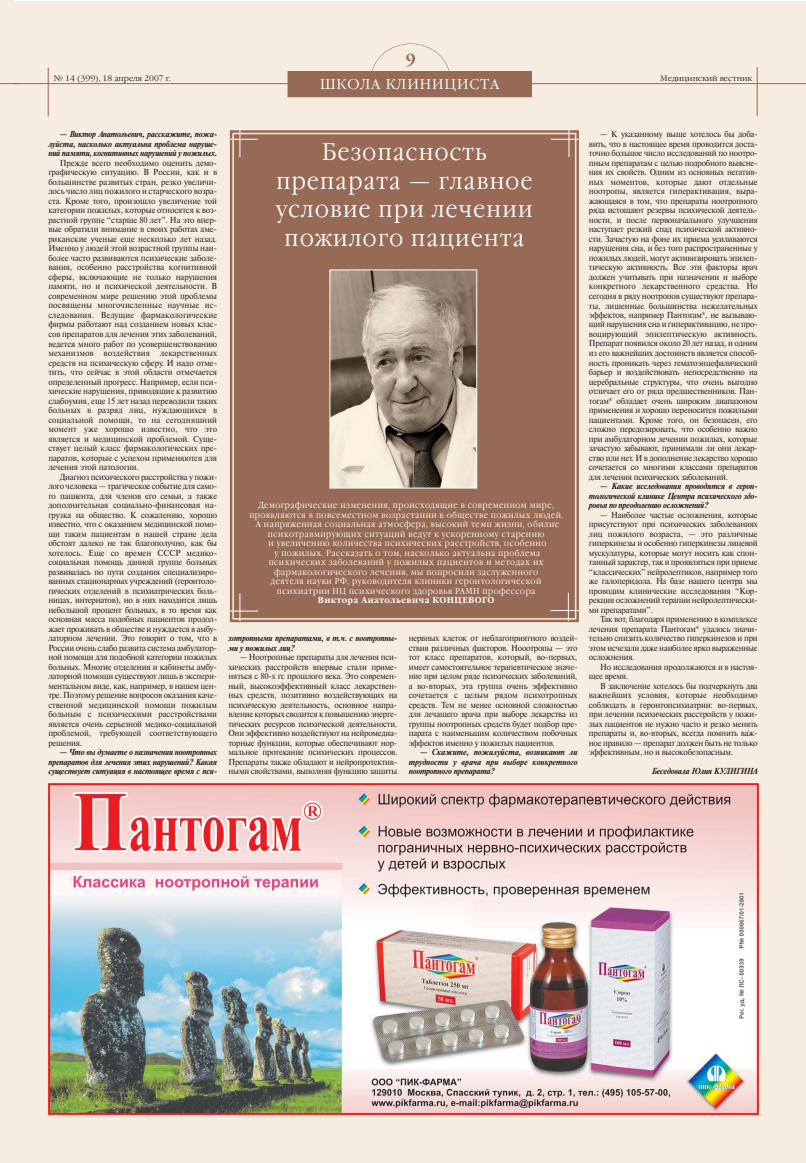
<style>
.page{position:relative;width:806px;height:1163px;background:#fff}
.page>*{position:absolute;margin:0;border:0;box-sizing:border-box;transform-origin:0 0}
.t1{font:300 24px/28.5px "Garamond C";letter-spacing:.06em;color:#fff;text-align:center;scale:.9 1}
.t2{font:700 16px "Garamond C";color:#966a54}
.t3{font:300 14px "Garamond C";letter-spacing:.06em;color:#fff}
.t4{font:8.7px/9.5px "Newton C";letter-spacing:-.025em;color:#231f20;text-align:justify;scale:.95 1}
.t5{font:300 8.7px/9.5px "Garamond C";letter-spacing:.06em;color:#fff;text-align:center;scale:.9 1}
.t6{font:italic 700 8.7px/9.5px "Newton C";letter-spacing:-.025em;color:#231f20;text-align:justify;scale:.95 1}
.t7{font:700 8.7px "Garamond C";letter-spacing:.06em;color:#fff;scale:.9 1}
.t8{font:300 8px "Garamond C";color:#231f20}
</style>
<div class="page">
<div style="left:14px;top:1px;width:791px;height:1161px;background:#f7ece0"></div>
<div style="left:0;top:0;width:14px;height:1162px;background:#f7ece0"></div>
<svg style="left:0;top:83px;width:14px;height:1px"></svg>
<hr style="left:756px;top:67px;width:1px;height:49px;background:#966a54">
<hr style="left:14px;top:83px;width:791px;height:1px;background:#966a54">
<div style="left:288px;top:72px;width:243px;height:25px;background:#966a54"></div>
<div style="left:287px;top:71px;width:244px;height:26px;border:1px solid #966a54"></div>
<hr style="left:48px;top:67px;width:1px;height:49px;background:#966a54">
<div style="left:234px;top:135px;width:340px;height:482px;background:#966a54"></div>
<div style="left:230px;top:130px;width:348px;height:492px;border:2px solid #966a54"></div>
<svg style="left:229px;top:593px;width:29px;height:28px"></svg>
<svg style="left:550px;top:592px;width:28px;height:29px"></svg>
<svg style="left:230px;top:130px;width:28px;height:27px"></svg>
<svg style="left:550px;top:129px;width:28px;height:28px"></svg>
<img style="left:331px;top:271px;width:143px;height:215px">
<div style="left:329px;top:269px;width:147px;height:219px;border:1px solid #fff"></div>
<img style="left:49px;top:783px;width:709px;height:331px">
<h2 class="t2" style="left:405px;top:51px;width:11px">9</h2>
<h3 class="t3" style="left:320px;top:77px;width:181px">ШКОЛА КЛИНИЦИСТА</h3>
<p class="t8" style="left:54px;top:74px;width:118px">№ 14 (399), 18 апреля 2007 г.</p>
<p class="t8" style="left:660px;top:74px;width:93px">Медицинский вестник</p>
<p class="t6" style="left:48px;top:130px;width:179px;text-indent:11px">— Виктор Анатольевич, расскажите, пожа&shy;луйста, насколько актуальна проблема наруше&shy;ний памяти, когнитивных нарушений у пожилых.</p>
<p class="t4" style="left:48px;top:159px;width:179px;text-indent:11px">Прежде всего необходимо оценить демо&shy;графическую ситуацию. В России, как и в большинстве развитых стран, резко увеличи&shy;лось число лиц пожилого и старческого возра&shy;ста. Кроме того, произошло увеличение той категории пожилых, которые относятся к воз&shy;растной группе “старше 80 лет”. На это впер&shy;вые обратили внимание в своих работах аме&shy;риканские ученые еще несколько лет назад.<br>Именно у людей этой возрастной группы наи&shy;более часто развиваются психические заболе&shy;вания, особенно расстройства когнитивной сферы, включающие не только нарушения памяти, но и психической деятельности. В современном мире решению этой проблемы посвящены многочисленные научные ис&shy;следования. Ведущие фармакологические фирмы работают над созданием новых клас&shy;сов препаратов для лечения этих заболеваний, ведется много работ по усовершенствованию механизмов воздействия лекарственных средств на психическую сферу. И надо отме&shy;тить, что сейчас в этой области отмечается определенный прогресс. Например, если пси&shy;хические нарушения, приводящие к развитию слабоумия, еще 15 лет назад переводили таких больных в разряд лиц, нуждающихся в социальной помощи, то на сегодняшний момент уже хорошо известно, что это является и медицинской проблемой. Суще&shy;ствует целый класс фармакологических пре&shy;паратов, которые с успехом применяются для лечения этой патологии.</p>
<p class="t4" style="left:48px;top:472px;width:179px;text-indent:11px">Диагноз психического расстройства у пожи&shy;лого человека — трагическое событие для само&shy;го пациента, для членов его семьи, а также дополнительная социально-финансовая на&shy;грузка на общество. К сожалению, хорошо известно, что с оказанием медицинской помо&shy;щи таким пациентам в нашей стране дела обстоят далеко не так благополучно, как бы хотелось. Еще со времен СССР медико&shy;социальная помощь данной группе больных развивалась по пути создания специализиро&shy;ванных стационарных учреждений (геронтоло&shy;гических отделений в психиатрических боль&shy;ницах, интернатов), но в них находится лишь небольшой процент больных, в то время как основная масса подобных пациентов продол&shy;жает проживать в обществе и нуждается в амбу&shy;латорном лечении. Это говорит о том, что в России очень слабо развита система амбулатор&shy;ной помощи для подобной категории пожилых больных. Многие отделения и кабинеты амбу&shy;латорной помощи существуют лишь в экспери&shy;ментальном виде, как, например, в нашем цен&shy;тре. Поэтому решение вопросов оказания каче&shy;ственной медицинской помощи пожилым больным с психическими расстройствами является очень серьезной медико-социальной проблемой, требующей соответствующего решения.</p>
<p class="t6" style="left:48px;top:748px;width:179px;text-indent:11px">— Что вы думаете о назначении ноотропных препаратов для лечения этих нарушений? Какая существует ситуация в настоящее время с пси-</p>
<h1 class="t1" style="left:276px;top:139px;width:286px">Безопасность препарата — главное условие при лечении пожилого пациента</h1>
<p class="t5" style="left:249px;top:500px;width:350px">Демографические изменения, происходящие в современном мире, проявляются в повсеместном возрастании в обществе пожилых людей.<br>А напряженная социальная атмосфера, высокий темп жизни, обилие психотравмирующих ситуаций ведут к ускоренному старению<br>и увеличению количества психических расстройств, особенно<br>у пожилых. Рассказать о том, насколько актуальна проблема психических заболеваний у пожилых пациентов и методах их фармакологического лечения, мы попросили заслуженного<br>деятеля науки РФ, руководителя клиники геронтологической психиатрии НЦ психического здоровья РАМН профессора</p>
<p class="t7" style="left:318px;top:596px;width:197px">Виктора Анатольевича КОНЦЕВОГО</p>
<p class="t6" style="left:228px;top:634px;width:179px">хотропными препаратами, в т.ч. с ноотропны&shy;ми у пожилых лиц?</p>
<p class="t4" style="left:228px;top:653px;width:179px;text-indent:11px">— Ноотропные препараты для лечения пси&shy;хических расстройств впервые стали приме&shy;няться с 80-х гг. прошлого века. Это современ&shy;ный, высокоэффективный класс лекарствен&shy;ных средств, позитивно воздействующих на психическую деятельность, основное напра&shy;вление которых сводится к повышению энерге&shy;тических ресурсов психической деятельности.<br>Они эффективно воздействуют на нейромедиа&shy;торные функции, которые обеспечивают нор&shy;мальное протекание психических процессов.<br>Препараты также обладают и нейропротектив&shy;ными свойствами, выполняя функцию защиты</p>
<p class="t4" style="left:408px;top:634px;width:179px">нервных клеток от неблагоприятного воздей&shy;ствия различных факторов. Нооотропы — это тот класс препаратов, который, во-первых, имеет самостоятельное терапевтическое значе&shy;ние при целом ряде психических заболеваний, а во-вторых, эта группа очень эффективно сочетается с целым рядом психотропных средств. Тем не менее основной сложностью для лечащего врача при выборе лекарства из группы ноотропных средств будет подбор пре&shy;парата с наименьшим количеством побочных эффектов именно у пожилых пациентов.</p>
<p class="t6" style="left:408px;top:748px;width:179px;text-indent:11px">— Скажите, пожалуйста, возникают ли трудности у врача при выборе конкретного ноотропного препарата?</p>
<p class="t4" style="left:588px;top:130px;width:179px;text-indent:11px">— К указанному выше хотелось бы доба&shy;вить, что в настоящее время проводится доста&shy;точно большое число исследований по ноотро&shy;пным препаратам с целью подробного выясне&shy;ния их свойств. Одним из основных негатив&shy;ных моментов, которые дают отдельные ноотропы, является гиперактивация, выра&shy;жающаяся в том, что препараты ноотропного ряда истощают резервы психической деятель&shy;ности, и после первоначального улучшения наступает резкий спад психической активно&shy;сти. Зачастую на фоне их приема усиливаются нарушения сна, и без того распространенные у пожилых людей, могут активизировать эпилеп&shy;тическую активность. Все эти факторы врач должен учитывать при назначении и выборе конкретного лекарственного средства. Но сегодня в ряду ноотропов существуют препара&shy;ты, лишенные большинства нежелательных эффектов, например Пантогам<sup>®</sup>, не вызываю&shy;щий нарушения сна и гиперактивацию, не про&shy;воцирующий эпилептическую активность.<br>Препарат появился около 20 лет назад, и одним из его важнейших достоинств является способ&shy;ность проникать через гематоэнцефалический барьер и воздействовать непосредственно на церебральные структуры, что очень выгодно отличает его от ряда предшественников. Пан&shy;тогам<sup>®</sup> обладает очень широким диапазоном применения и хорошо переносится пожилыми пациентами. Кроме того, он безопасен, его сложно передозировать, что особенно важно при амбулаторном лечении пожилых, которые зачастую забывают, принимали ли они лекар&shy;ство или нет. И в дополнение лекарство хорошо сочетается со многими классами препаратов для лечения психических заболеваний.</p>
<p class="t6" style="left:588px;top:482px;width:179px;text-indent:11px">— Какие исследования проводятся в герон&shy;тологической клинике Центра психического здо&shy;ровья по преодолению осложнений?</p>
<p class="t4" style="left:588px;top:510px;width:179px;text-indent:11px">— Наиболее частые осложнения, которые присутствуют при психических заболеваниях лиц пожилого возраста, — это различные гиперкинезы и особенно гиперкинезы лицевой мускулатуры, которые могут носить как спон&shy;танный характер, так и проявляться при приеме “классических” нейролептиков, например того же галоперидола. На базе нашего центра мы проводим клинические исследования “Кор&shy;рекция осложнений терапии нейролептически&shy;ми препаратами”.</p>
<p class="t4" style="left:588px;top:615px;width:179px;text-indent:11px">Так вот, благодаря применению в комплексе лечения препарата Пантогам<sup>®</sup> удалось значи&shy;тельно снизить количество гиперкинезов и при этом исчезали даже наиболее ярко выраженные осложнения.</p>
<p class="t4" style="left:588px;top:662px;width:179px;text-indent:11px">Но исследования продолжаются и в настоя&shy;щее время.</p>
<p class="t4" style="left:588px;top:681px;width:179px;text-indent:11px">В заключение хотелось бы подчеркнуть два важнейших условия, которые необходимо соблюдать в геронтопсихиатрии: во-первых, при лечении психических расстройств у пожи&shy;лых пациентов не нужно часто и резко менять препараты и, во-вторых, всегда помнить важ&shy;ное правило — препарат должен быть не только эффективным, но и высокобезопасным.</p>
<p class="t6" style="left:651px;top:767px;width:113px">Беседовала Юлия КУЛИГИНА</p>
</div>
